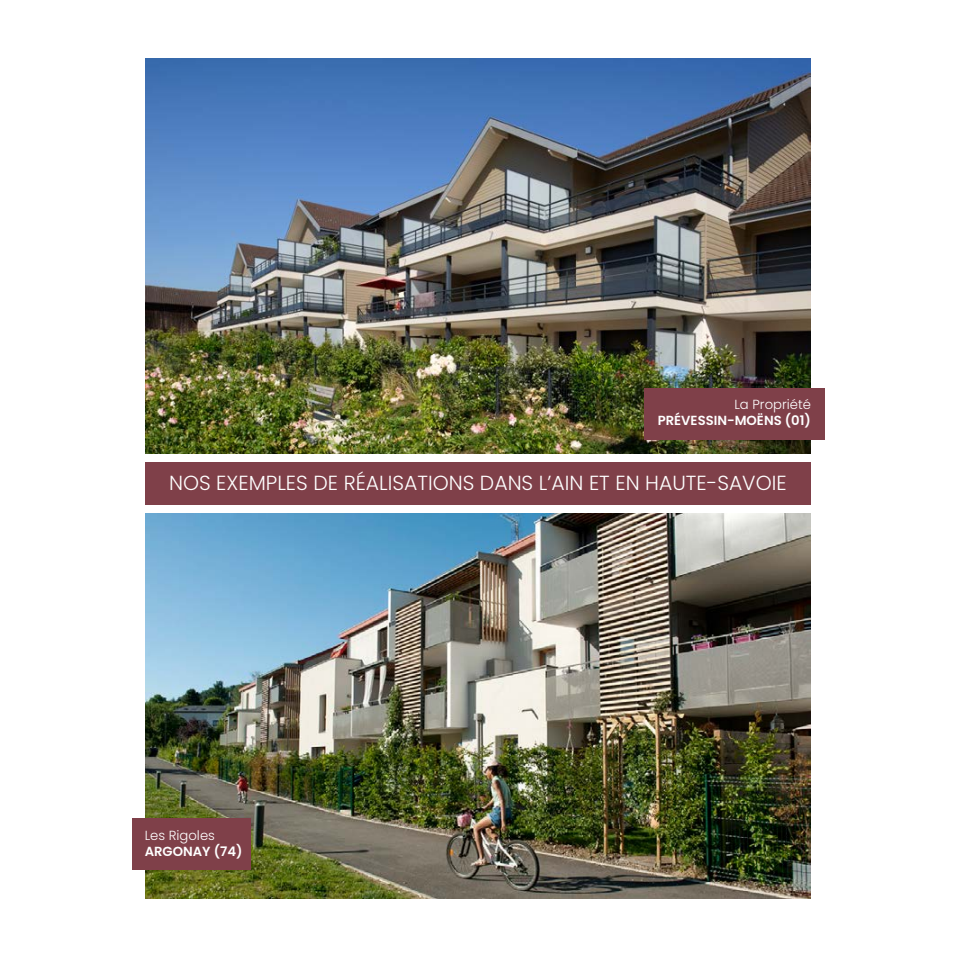
<style>
.page{position:relative;width:957px;height:957px;background:#fff}
.page>*{position:absolute;margin:0;border:0;box-sizing:border-box;transform-origin:0 0}
.t1{font:300 20.38px "Poppins";color:#fff}
.t2{font:600 13.12px "Poppins";color:#fff}
.t3{font:300 13.12px "Poppins";color:#fff}
</style>
<div class="page">
<img style="left:145px;top:59px;width:666px;height:394px">
<img style="left:145px;top:514px;width:665px;height:384px">
<div style="left:145px;top:462px;width:665px;height:42px;background:#7f4049"></div>
<div style="left:644px;top:388px;width:180px;height:51px;background:#7f4049"></div>
<div style="left:132px;top:818px;width:119px;height:51px;background:#7f4049"></div>
<p class="t3" style="left:734px;top:397px;width:78px">La Propriété</p>
<p class="t2" style="left:658px;top:413px;width:155px">PRÉVESSIN-MOËNS (01)</p>
<p class="t1" style="left:169px;top:471px;width:619px">NOS EXEMPLES DE RÉALISATIONS DANS L’AIN ET EN HAUTE-SAVOIE</p>
<p class="t3" style="left:145px;top:828px;width:72px">Les Rigoles</p>
<p class="t2" style="left:145px;top:844px;width:99px">ARGONAY (74)</p>
</div>
